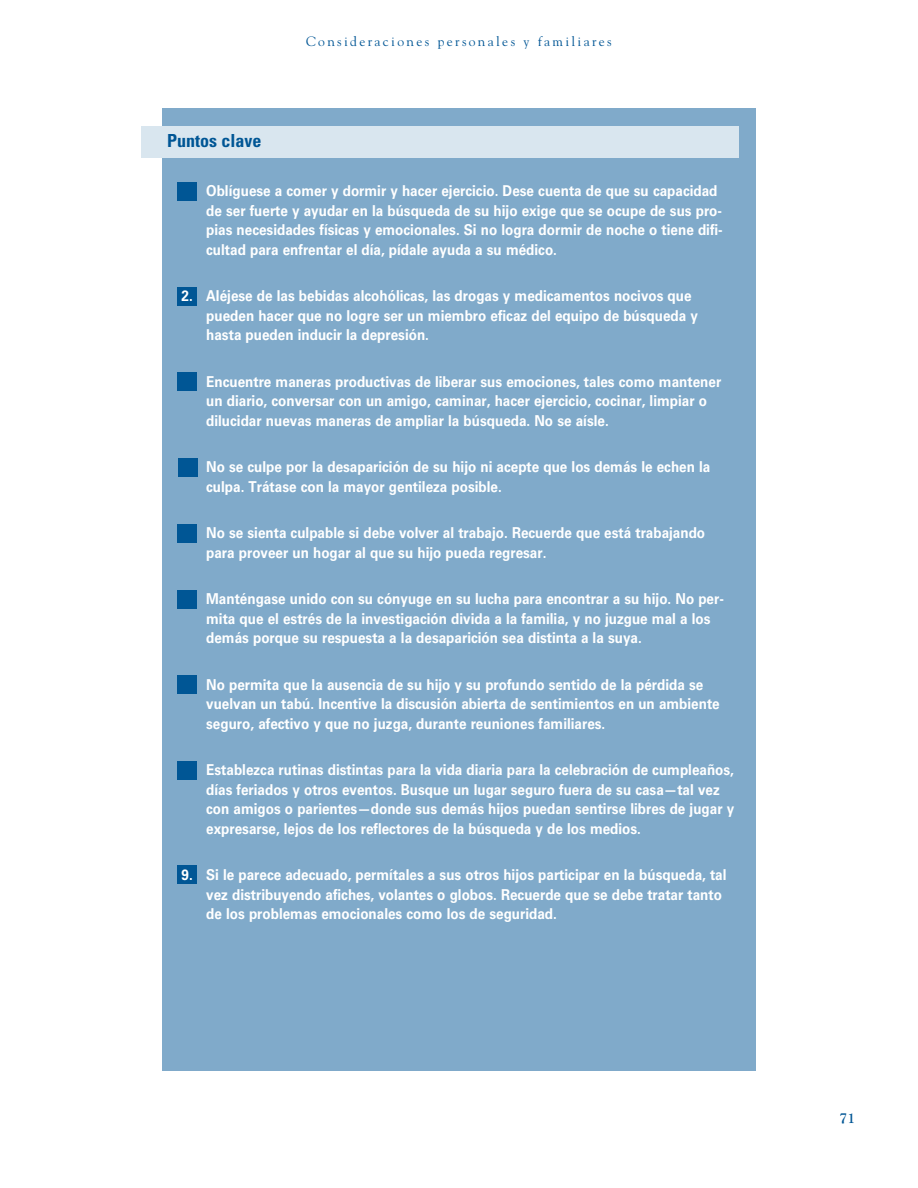
<style>
.page{position:relative;width:918px;height:1188px;background:#fff}
.page>*{position:absolute;margin:0;border:0;box-sizing:border-box;transform-origin:0 0}
.t1{font:700 condensed 18px "Univers LT Std";color:#005695}
.t2{font:700 15px/19.5px "Univers LT Std";color:#fff;scale:.9 1}
.t3{font:700 14.25px "Goudy Std";color:#005695}
.t4{font:13.5px "Goudy Std";letter-spacing:.175em;color:#005695}
</style>
<div class="page">
<div style="left:162px;top:108px;width:594px;height:963px;background:#80aaca"></div>
<div style="left:177px;top:866px;width:20px;height:18px;background:#005695"></div>
<div style="left:177px;top:287px;width:20px;height:18px;background:#005695"></div>
<div style="left:141px;top:126px;width:597px;height:32px;background:#d9e6ef"></div>
<div style="left:177px;top:373px;width:19px;height:18px;background:#005695"></div>
<div style="left:178px;top:458px;width:20px;height:18px;background:#005695"></div>
<div style="left:177px;top:590px;width:20px;height:18px;background:#005695"></div>
<div style="left:177px;top:761px;width:20px;height:18px;background:#005695"></div>
<div style="left:177px;top:675px;width:20px;height:19px;background:#005695"></div>
<div style="left:177px;top:182px;width:20px;height:18px;background:#005695"></div>
<div style="left:177px;top:524px;width:20px;height:19px;background:#005695"></div>
<p class="t4" style="left:306px;top:33px;width:307px">Consideraciones personales y familiares</p>
<p class="t1" style="left:167px;top:130px;width:96px">Puntos clave</p>
<p class="t2" style="left:206px;top:181px;width:575px;text-indent:-25px">1. Oblíguese a comer y dormir y hacer ejercicio. Dese cuenta de que su capacidad de ser fuerte y ayudar en la búsqueda de su hijo exige que se ocupe de sus pro&shy;pias necesidades físicas y emocionales. Si no logra dormir de noche o tiene difi&shy;cultad para enfrentar el día, pídale ayuda a su médico.</p>
<p class="t2" style="left:206px;top:286px;width:548px;text-indent:-25px">2. Aléjese de las bebidas alcohólicas, las drogas y medicamentos nocivos que pueden hacer que no logre ser un miembro eficaz del equipo de búsqueda y hasta pueden inducir la depresión.</p>
<p class="t2" style="left:206px;top:372px;width:574px;text-indent:-25px">3. Encuentre maneras productivas de liberar sus emociones, tales como mantener un diario, conversar con un amigo, caminar, hacer ejercicio, cocinar, limpiar o dilucidar nuevas maneras de ampliar la búsqueda. No se aísle.</p>
<p class="t2" style="left:206px;top:457px;width:562px;text-indent:-25px">4. No se culpe por la desaparición de su hijo ni acepte que los demás le echen la culpa. Trátase con la mayor gentileza posible.</p>
<p class="t2" style="left:206px;top:523px;width:556px;text-indent:-25px">5. No se sienta culpable si debe volver al trabajo. Recuerde que está trabajando para proveer un hogar al que su hijo pueda regresar.</p>
<p class="t2" style="left:206px;top:589px;width:577px;text-indent:-25px">6. Manténgase unido con su cónyuge en su lucha para encontrar a su hijo. No per&shy;mita que el estrés de la investigación divida a la familia, y no juzgue mal a los demás porque su respuesta a la desaparición sea distinta a la suya.</p>
<p class="t2" style="left:206px;top:675px;width:572px;text-indent:-25px">7. No permita que la ausencia de su hijo y su profundo sentido de la pérdida se vuelvan un tabú. Incentive la discusión abierta de sentimientos en un ambiente seguro, afectivo y que no juzga, durante reuniones familiares.</p>
<p class="t2" style="left:206px;top:760px;width:588px;text-indent:-25px">8. Establezca rutinas distintas para la vida diaria para la celebración de cumpleaños, días feriados y otros eventos. Busque un lugar seguro fuera de su casa—tal vez con amigos o parientes—donde sus demás hijos puedan sentirse libres de jugar y expresarse, lejos de los reflectores de la búsqueda y de los medios.</p>
<p class="t2" style="left:206px;top:865px;width:580px;text-indent:-25px">9. Si le parece adecuado, permítales a sus otros hijos participar en la búsqueda, tal vez distribuyendo afiches, volantes o globos. Recuerde que se debe tratar tanto de los problemas emocionales como los de seguridad.</p>
<p class="t3" style="left:839px;top:1110px;width:17px">71</p>
</div>
